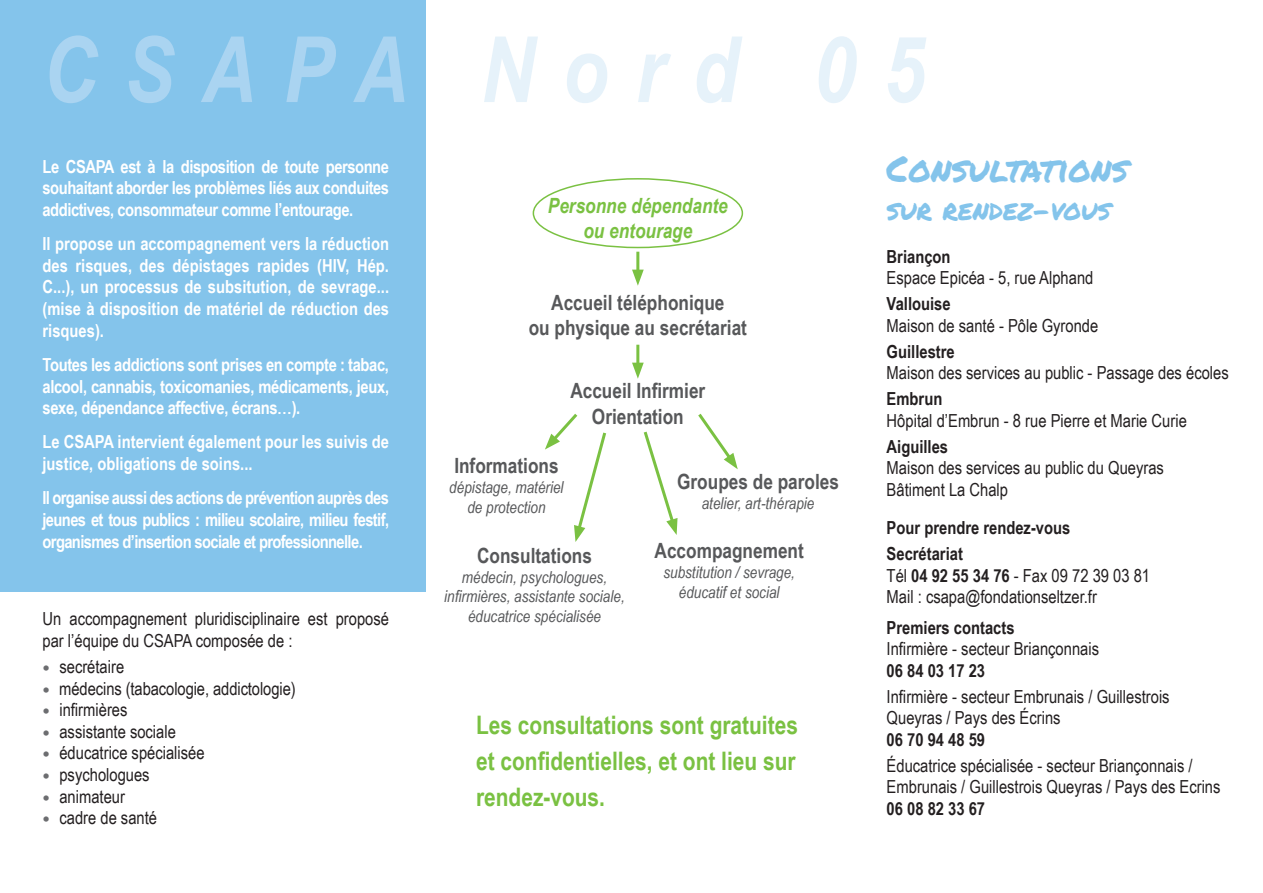
<style>
.page{position:relative;width:1263px;height:893px;background:#fff}
.page>*{position:absolute;margin:0;border:0;box-sizing:border-box;transform-origin:0 0}
.t1{font:italic 700 91.5px "Arial Narrow";letter-spacing:.3em;color:#e6f2fa}
.t2{font:36px "Permanent Marker";color:#84c4eb}
.t3{font:28.5px "Permanent Marker";color:#84c4eb}
.t4{font:700 25.5px/36px "Arial Narrow";color:#7ac142}
.t5{font:700 21px "Arial Narrow";color:#57585a}
.t6{font:italic 700 21px "Arial Narrow";color:#7ac142}
.t7{font:18px/21.6px "Arial Narrow";color:#231f20}
.t8{font:700 18px/21.6px "Arial Narrow";letter-spacing:-.02em;color:#fff;text-align:justify}
.t9{font:700 18px "Arial Narrow";color:#231f20}
.t10{font:700 18px/21.6px "Arial Narrow";color:#fff}
.t11{font:italic 16.5px/19.8px "Arial Narrow";color:#57585a;text-align:center}
.s1{color:#aad4f1}
.s2{font-weight:700}
</style>
<div class="page">
<div style="left:0;top:0;width:425px;height:591px;background:#84c4eb"></div>
<hr style="left:636px;top:345px;width:3px;height:23px;background:#7ac142">
<svg style="left:632px;top:363px;width:12px;height:16px"></svg>
<svg style="left:545px;top:413px;width:62px;height:129px"></svg>
<svg style="left:643px;top:431px;width:34px;height:104px"></svg>
<svg style="left:698px;top:413px;width:40px;height:56px"></svg>
<div style="left:533px;top:178px;width:210px;height:70px;border:2px solid #7ac142;border-radius:50%"></div>
<hr style="left:636px;top:252px;width:3px;height:23px;background:#7ac142">
<svg style="left:632px;top:270px;width:12px;height:16px"></svg>
<p class="t1" style="left:43px;top:1px;width:884px"><span class="s1">CSAPA</span> Nord 05</p>
<p class="t8" style="left:43px;top:155px;width:348px">Le CSAPA est à la disposition de toute personne souhaitant aborder les problèmes liés aux conduites addictives, consommateur comme l’entourage.</p>
<p class="t8" style="left:43px;top:232px;width:348px">Il propose un accompagnement vers la réduction des risques, des dépistages rapides (HIV, Hép.<br>C...), un processus de subsitution, de sevrage... (mise à disposition de matériel de réduction des risques).</p>
<p class="t8" style="left:43px;top:353px;width:348px">Toutes les addictions sont prises en compte : tabac, alcool, cannabis, toxicomanies, médicaments, jeux, sexe, dépendance affective, écrans…).</p>
<p class="t10" style="left:43px;top:430px;width:348px">Le CSAPA intervient également pour les suivis de justice, obligations de soins...</p>
<p class="t8" style="left:43px;top:486px;width:348px">Il organise aussi des actions de prévention auprès des jeunes et tous publics : milieu scolaire, milieu festif, organismes d’insertion sociale et professionnelle.</p>
<p class="t7" style="left:43px;top:608px;width:348px">Un accompagnement pluridisciplinaire est proposé par l’équipe du CSAPA composée de :</p>
<p class="t7" style="left:59px;top:655px;width:66px">secrétaire</p>
<p class="t7" style="left:59px;top:677px;width:238px">médecins (tabacologie, addictologie)</p>
<p class="t7" style="left:59px;top:698px;width:70px">infirmières</p>
<p class="t7" style="left:59px;top:720px;width:118px">assistante sociale</p>
<p class="t7" style="left:59px;top:741px;width:147px">éducatrice spécialisée</p>
<p class="t7" style="left:59px;top:763px;width:92px">psychologues</p>
<p class="t7" style="left:59px;top:785px;width:67px">animateur</p>
<p class="t7" style="left:59px;top:806px;width:99px">cadre de santé</p>
<p class="t6" style="left:548px;top:189px;width:181px">Personne dépendante</p>
<p class="t6" style="left:583px;top:214px;width:111px">ou entourage</p>
<p class="t5" style="left:551px;top:287px;width:175px">Accueil téléphonique</p>
<p class="t5" style="left:529px;top:312px;width:220px">ou physique au secrétariat</p>
<p class="t5" style="left:570px;top:375px;width:136px">Accueil Infirmier</p>
<p class="t5" style="left:592px;top:400px;width:93px">Orientation</p>
<p class="t5" style="left:454px;top:450px;width:106px">Informations</p>
<p class="t11" style="left:449px;top:477px;width:116px">dépistage, matériel de protection</p>
<p class="t5" style="left:477px;top:539px;width:116px">Consultations</p>
<p class="t11" style="left:444px;top:567px;width:182px">médecin, psychologues, infirmières, assistante sociale, éducatrice spécialisée</p>
<p class="t5" style="left:677px;top:465px;width:163px">Groupes de paroles</p>
<p class="t11" style="left:702px;top:492px;width:114px">atelier, art-thérapie</p>
<p class="t5" style="left:655px;top:535px;width:151px">Accompagnement</p>
<p class="t11" style="left:663px;top:562px;width:133px">substitution / sevrage,</p>
<p class="t11" style="left:679px;top:582px;width:102px">éducatif et social</p>
<p class="t4" style="left:476px;top:706px;width:323px">Les consultations sont gratuites</p>
<p class="t4" style="left:476px;top:742px;width:321px">et confidentielles, et ont lieu sur rendez-vous.</p>
<p class="t2" style="left:887px;top:142px;width:243px">CONSULTATIONS</p>
<p class="t3" style="left:887px;top:188px;width:226px">SUR RENDEZ-VOUS</p>
<p class="t9" style="left:887px;top:243px;width:65px">Briançon</p>
<p class="t7" style="left:887px;top:267px;width:208px">Espace Epicéa - 5, rue Alphand</p>
<p class="t9" style="left:887px;top:290px;width:66px">Vallouise</p>
<p class="t7" style="left:887px;top:314px;width:213px">Maison de santé - Pôle Gyronde</p>
<p class="t9" style="left:887px;top:338px;width:70px">Guillestre</p>
<p class="t7" style="left:887px;top:361px;width:344px">Maison des services au public - Passage des écoles</p>
<p class="t9" style="left:887px;top:385px;width:57px">Embrun</p>
<p class="t7" style="left:887px;top:409px;width:302px">Hôpital d’Embrun - 8 rue Pierre et Marie Curie</p>
<p class="t9" style="left:887px;top:433px;width:63px">Aiguilles</p>
<p class="t7" style="left:887px;top:456px;width:279px">Maison des services au public du Queyras</p>
<p class="t7" style="left:887px;top:478px;width:123px">Bâtiment La Chalp</p>
<p class="t9" style="left:887px;top:514px;width:185px">Pour prendre rendez-vous</p>
<p class="t9" style="left:887px;top:540px;width:78px">Secrétariat</p>
<p class="t7" style="left:887px;top:564px;width:265px">Tél <span class="s2">04 92 55 34 76</span> - Fax 09 72 39 03 81</p>
<p class="t7" style="left:887px;top:586px;width:212px">Mail : csapa@fondationseltzer.fr</p>
<p class="t9" style="left:887px;top:614px;width:129px">Premiers contacts</p>
<p class="t7" style="left:887px;top:637px;width:214px">Infirmière - secteur Briançonnais</p>
<p class="t9" style="left:887px;top:657px;width:100px">06 84 03 17 23</p>
<p class="t7" style="left:887px;top:685px;width:284px">Infirmière - secteur Embrunais / Guillestrois</p>
<p class="t7" style="left:887px;top:706px;width:175px">Queyras / Pays des Écrins</p>
<p class="t9" style="left:887px;top:726px;width:100px">06 70 94 48 59</p>
<p class="t7" style="left:887px;top:754px;width:335px">Éducatrice spécialisée - secteur Briançonnais /<br>Embrunais / Guillestrois Queyras / Pays des Ecrins</p>
<p class="t9" style="left:887px;top:795px;width:100px">06 08 82 33 67</p>
</div>
